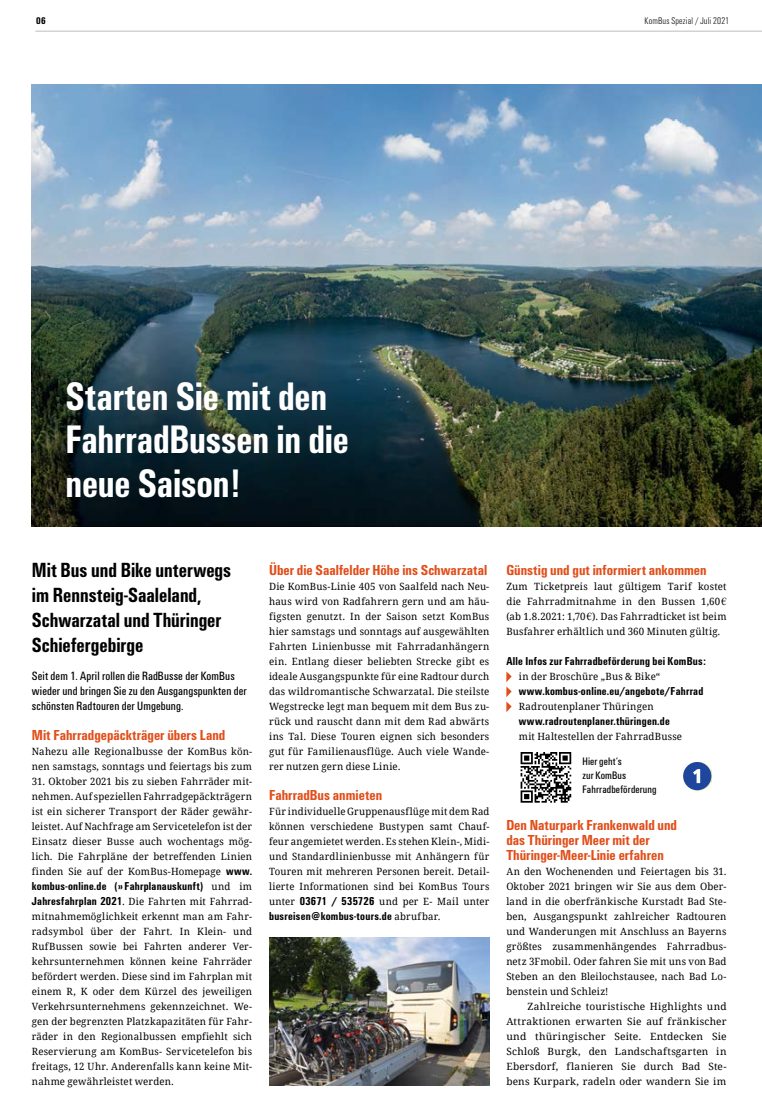
<style>
.page{position:relative;width:762px;height:1117px;background:#fff}
.page>*{position:absolute;margin:0;border:0;box-sizing:border-box;transform-origin:0 0}
.t1{font:700 condensed 41.25px/43.6px "Unitus T";letter-spacing:-.005em;color:#fff;scale:.94 1}
.t2{font:700 condensed 21.25px/25px "Unitus T";color:#000;scale:.94 1}
.t3{font:700 condensed 15px/15px "Unitus T";color:#e14e1a}
.t4{font:condensed 12.5px/15px "Unitus T";letter-spacing:.005em;color:#000}
.t5{font:700 condensed 11.88px "Unitus T";letter-spacing:.02em;color:#000}
.t6{font:condensed 11.25px/13.8px "Unitus T";letter-spacing:.005em;color:#000}
.t7{font:10px/15px "Droid Serif";letter-spacing:.015em;color:#000;text-align:justify}
.t8{font:10px/15px "Droid Serif";letter-spacing:.015em;color:#000;text-align:justify;scale:.96 1}
.t9{font:300 condensed 10px "Unitus T";letter-spacing:.015em;color:#000}
.t10{font:700 condensed 10px "Unitus T";color:#000}
.s1{font-family:"Unitus T";font-weight:700;font-stretch:condensed;font-size:11.88px}
.s2{font-family:"Droid Serif";font-weight:400;font-stretch:normal;font-size:10px}
.s3{font-family:"Times New Roman";font-size:10.62px}
</style>
<div class="page">
<img style="left:32px;top:84px;width:730px;height:442px">
<img style="left:269px;top:937px;width:220px;height:148px">
<hr style="left:35px;top:31px;width:727px;height:1px;background:#bcbcbc">
<svg style="left:506px;top:671px;width:6px;height:41px"></svg>
<svg style="left:520px;top:752px;width:52px;height:51px"></svg>
<svg style="left:520px;top:752px;width:51px;height:50px"></svg>
<img style="left:683px;top:762px;width:28px;height:28px">
<div style="left:683px;top:761px;width:28px;height:29px;background:#1e469d;border-radius:50%"></div>
<svg style="left:693px;top:769px;width:7px;height:14px"></svg>
<p class="t10" style="left:36px;top:15px;width:11px">06</p>
<p class="t9" style="left:644px;top:15px;width:86px">KomBus Spezial / Juli 2021</p>
<h1 class="t1" style="left:66px;top:373px;width:303px">Starten Sie mit den<br>FahrradBussen in die neue Saison!</h1>
<h2 class="t2" style="left:32px;top:557px;width:214px">Mit Bus und Bike unterwegs im Rennsteig-Saaleland,<br>Schwarzatal und Thüringer<br>Schiefergebirge</h2>
<p class="t4" style="left:32px;top:668px;width:216px">Seit dem 1. April rollen die RadBusse der KomBus wieder und bringen Sie zu den Ausgangspunkten der schönsten Radtouren der Umgebung.</p>
<h3 class="t3" style="left:32px;top:727px;width:195px">Mit Fahrradgepäckträger übers Land</h3>
<p class="t7" style="left:32px;top:744px;width:222px">Nahezu alle Regionalbusse der KomBus kön&shy;nen samstags, sonntags und feiertags bis zum</p>
<p class="t7" style="left:32px;top:774px;width:222px">31. Oktober 2021 bis zu sieben Fahrräder mit&shy;nehmen. Auf speziellen Fahrradgepäckträgern ist ein sicherer Transport der Räder gewähr&shy;leistet. Auf Nachfrage am Servicetelefon ist der Einsatz dieser Busse auch wochentags mög&shy;lich. Die Fahrpläne der betreffenden Linien finden Sie auf der KomBus-Homepage <span class="s1">www.</span></p>
<p class="t5" style="left:32px;top:879px;width:222px">kombus-online.de (» Fahrplanauskunft) <span class="s2">und im</span></p>
<p class="t7" style="left:32px;top:894px;width:222px"><span class="s1">Jahresfahrplan 2021</span>. Die Fahrten mit Fahrrad&shy;mitnahmemöglichkeit erkennt man am Fahr&shy;radsymbol über der Fahrt. In Klein- und RufBussen sowie bei Fahrten anderer Ver&shy;kehrsunternehmen können keine Fahrräder befördert werden. Diese sind im Fahrplan mit einem R, K oder dem Kürzel des jeweiligen Verkehrsunternehmens gekennzeichnet. We&shy;gen der begrenzten Platzkapazitäten für Fahr&shy;räder in den Regionalbussen empfiehlt sich Reservierung am KomBus- Servicetelefon bis freitags, 12 Uhr. Anderenfalls kann keine Mit&shy;nahme gewährleistet werden.</p>
<h3 class="t3" style="left:269px;top:562px;width:220px">Über die Saalfelder Höhe ins Schwarzatal</h3>
<p class="t7" style="left:269px;top:579px;width:222px">Die KomBus-Linie 405 von Saalfeld nach Neu&shy;haus wird von Radfahrern gern und am häu&shy;figsten genutzt. In der Saison setzt KomBus hier samstags und sonntags auf ausgewählten Fahrten Linienbusse mit Fahrradanhängern ein. Entlang dieser beliebten Strecke gibt es ideale Ausgangspunkte für eine Radtour durch das wildromantische Schwarzatal. Die steilste Wegstrecke legt man bequem mit dem Bus zu&shy;rück und rauscht dann mit dem Rad abwärts ins Tal. Diese Touren eignen sich besonders gut für Familienausflüge. Auch viele Wande&shy;rer nutzen gern diese Linie.</p>
<h3 class="t3" style="left:269px;top:787px;width:115px">FahrradBus anmieten</h3>
<p class="t8" style="left:269px;top:804px;width:231px">Für individuelle Gruppenausflüge mit dem Rad können verschiedene Bustypen samt Chauf&shy;feur angemietet werden. Es stehen Klein-, Midi&shy;und Standardlinienbusse mit Anhängern für Touren mit mehreren Personen bereit. Detail&shy;lierte Informationen sind bei KomBus Tours unter <span class="s1">03671 / 535726</span> und per E- Mail unter</p>
<p class="t5" style="left:269px;top:909px;width:173px">busreisen@kombus-tours.de <span class="s2">abrufbar.</span></p>
<h3 class="t3" style="left:506px;top:562px;width:202px">Günstig und gut informiert ankommen</h3>
<p class="t7" style="left:506px;top:579px;width:222px">Zum Ticketpreis laut gültigem Tarif kostet die Fahrradmitnahme in den Bussen 1,60<span class="s3">€ </span>(ab 1.8.2021: 1,70<span class="s3">€</span>). Das Fahrradticket ist beim Busfahrer erhältlich und 360 Minuten gültig.</p>
<p class="t5" style="left:506px;top:654px;width:201px">Alle Infos zur Fahrradbeförderung bei KomBus:</p>
<p class="t7" style="left:519px;top:669px;width:143px">in der Broschüre „Bus &amp; Bike“</p>
<p class="t5" style="left:519px;top:684px;width:186px">www.kombus-online.eu/angebote/Fahrrad</p>
<p class="t7" style="left:519px;top:699px;width:136px">Radroutenplaner Thüringen</p>
<p class="t5" style="left:519px;top:714px;width:152px">www.radroutenplaner.thüringen.de</p>
<p class="t7" style="left:519px;top:729px;width:165px">mit Haltestellen der FahrradBusse</p>
<p class="t6" style="left:582px;top:754px;width:75px">Hier geht‘s<br>zur KomBus<br>Fahrradbeförderung</p>
<h3 class="t3" style="left:506px;top:817px;width:172px">Den Naturpark Frankenwald und das Thüringer Meer mit der<br>Thüringer-Meer-Linie erfahren</h3>
<p class="t7" style="left:506px;top:864px;width:222px">An den Wochenenden und Feiertagen bis 31.<br>Oktober 2021 bringen wir Sie aus dem Ober&shy;land in die oberfränkische Kurstadt Bad Ste&shy;ben, Ausgangspunkt zahlreicher Radtouren und Wanderungen mit Anschluss an Bayerns größtes zusammenhängendes Fahrradbus&shy;netz 3Fmobil. Oder fahren Sie mit uns von Bad Steben an den Bleilochstausee, nach Bad Lo&shy;benstein und Schleiz!</p>
<p class="t7" style="left:506px;top:999px;width:222px;text-indent:21px">Zahlreiche touristische Highlights und Attraktionen erwarten Sie auf fränkischer und thüringischer Seite. Entdecken Sie Schloß Burgk, den Landschaftsgarten in Ebersdorf, flanieren Sie durch Bad Ste&shy;bens Kurpark, radeln oder wandern Sie im</p>
</div>
